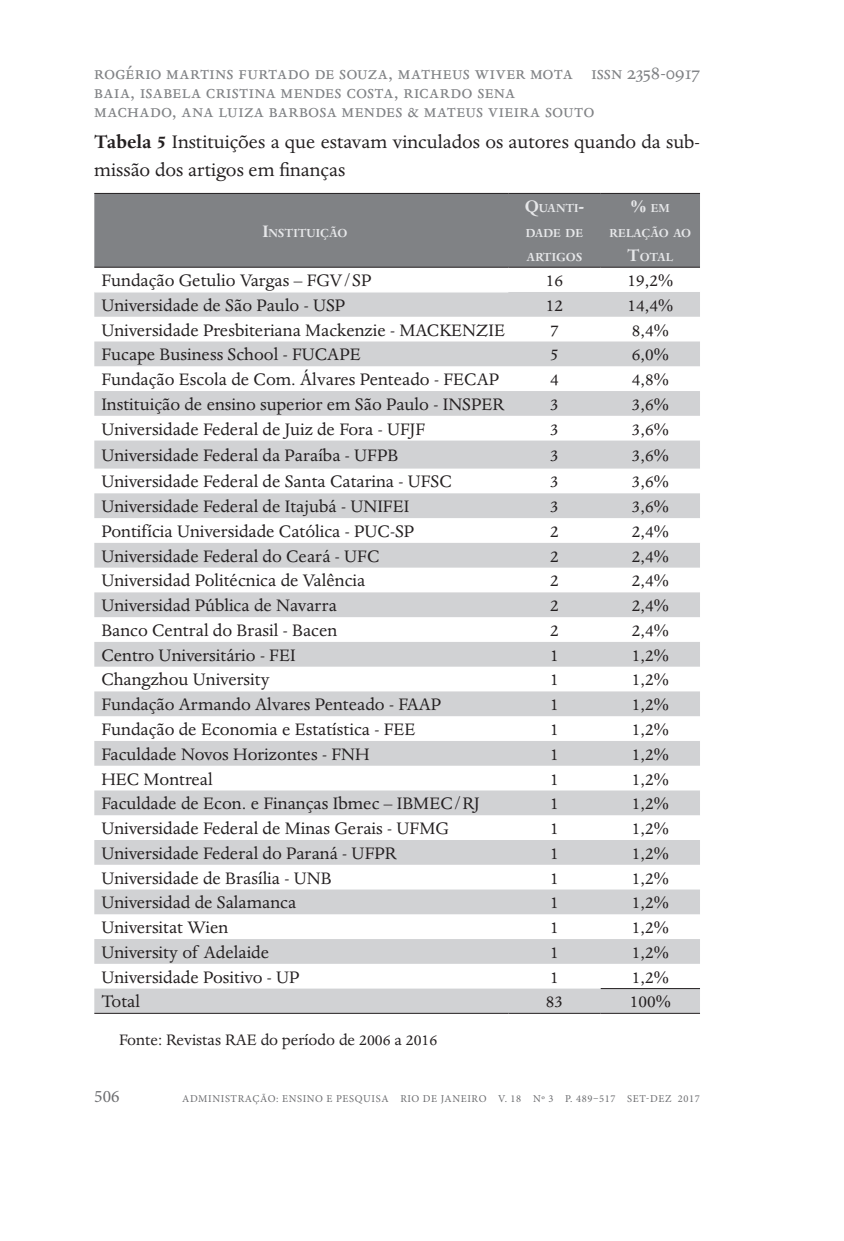
<style>
.page{position:relative;width:844px;height:1241px;background:#fff}
.page>*{position:absolute;margin:0;border:0;box-sizing:border-box;transform-origin:0 0}
.t1{font:21px/19.2px "Dante MT Std";letter-spacing:.005em;color:#808285}
.Corpo_do_texto{font:21px/28px "Dante MT Std";color:#231f20}
.Corpo_do_texto-2{font:19.25px "Dante MT Std";color:#231f20}
.Corpo_do_texto-3{font:17.5px "Dante MT Std";color:#231f20}
.t2{font:17.5px "Minion Pro";color:#6c6d70}
.Corpo_do_texto-4{font:700 13.47px/24.5px "Dante MT Std";color:#e6e7e9;text-align:justify}
.Corpo_do_texto-5{font:700 13.47px/24.5px "Dante MT Std";letter-spacing:-.02em;color:#e6e7e9;text-align:center}
.t3{font:10.5px "Minion Pro";letter-spacing:.06em;color:#6c6d70}
.s1{font-weight:700}
.s2{font-size:19.25px}
</style>
<div class="page">
<div style="left:94px;top:194px;width:605px;height:73px;background:#808285"></div>
<svg style="left:94px;top:292px;width:605px;height:720px;fill:#d3d4d6"></svg>
<hr style="left:94px;top:193px;width:414px;height:1px;background:#231f20">
<hr style="left:508px;top:193px;width:92px;height:1px;background:#231f20">
<hr style="left:600px;top:193px;width:99px;height:1px;background:#231f20">
<hr style="left:94px;top:267px;width:414px;height:1px;background:#231f20">
<hr style="left:508px;top:267px;width:92px;height:1px;background:#231f20">
<hr style="left:600px;top:267px;width:99px;height:1px;background:#231f20">
<hr style="left:600px;top:987px;width:99px;height:1px;background:#231f20">
<hr style="left:94px;top:1012px;width:414px;height:1px;background:#231f20">
<hr style="left:508px;top:1012px;width:92px;height:1px;background:#231f20">
<hr style="left:600px;top:1012px;width:99px;height:1px;background:#231f20">
<p class="t1" style="left:94px;top:63px;width:501px">rogério martins furtado de souza, matheus wiver mota baia, isabela cristina mendes costa, ricardo sena machado, ana luiza barbosa mendes &amp; mateus vieira souto</p>
<p class="Corpo_do_texto" style="left:94px;top:128px;width:607px"><span class="s1">Tabela 5</span> Instituições a que estavam vinculados os autores quando da sub&shy;missão dos artigos em finanças</p>
<p class="t1" style="left:591px;top:63px;width:110px">issn 2358-0917</p>
<p class="Corpo_do_texto-4" style="left:262px;top:221px;width:86px"><span class="s2">I</span>NSTITUIÇÃO</p>
<p class="Corpo_do_texto-4" style="left:524px;top:196px;width:61px"><span class="s2">Q</span>UANTI<span class="s2">-</span>DADE DE ARTIGOS</p>
<p class="Corpo_do_texto-5" style="left:609px;top:196px;width:83px"><span class="s2">%</span> EM<br>RELAÇÃO AO<br><span class="s2">T</span>OTAL</p>
<p class="Corpo_do_texto-2" style="left:101px;top:269px;width:271px">Fundação Getulio Vargas – FGV/SP</p>
<p class="Corpo_do_texto-2" style="left:545px;top:269px;width:19px">16</p>
<p class="Corpo_do_texto-2" style="left:627px;top:269px;width:47px">19,2%</p>
<p class="Corpo_do_texto-2" style="left:101px;top:293px;width:245px">Universidade de São Paulo - USP</p>
<p class="Corpo_do_texto-2" style="left:545px;top:293px;width:19px">12</p>
<p class="Corpo_do_texto-2" style="left:627px;top:293px;width:47px">14,4%</p>
<p class="Corpo_do_texto-2" style="left:101px;top:318px;width:405px">Universidade Presbiteriana Mackenzie - MACKENZIE</p>
<p class="Corpo_do_texto-2" style="left:550px;top:318px;width:10px">7</p>
<p class="Corpo_do_texto-2" style="left:631px;top:318px;width:38px">8,4%</p>
<p class="Corpo_do_texto-2" style="left:101px;top:343px;width:261px">Fucape Business School - FUCAPE</p>
<p class="Corpo_do_texto-2" style="left:550px;top:343px;width:10px">5</p>
<p class="Corpo_do_texto-2" style="left:631px;top:343px;width:38px">6,0%</p>
<p class="Corpo_do_texto-2" style="left:101px;top:368px;width:399px">Fundação Escola de Com. Álvares Penteado - FECAP</p>
<p class="Corpo_do_texto-2" style="left:550px;top:368px;width:10px">4</p>
<p class="Corpo_do_texto-2" style="left:631px;top:368px;width:38px">4,8%</p>
<p class="Corpo_do_texto-2" style="left:101px;top:392px;width:404px">Instituição de ensino superior em São Paulo - INSPER</p>
<p class="Corpo_do_texto-2" style="left:550px;top:392px;width:10px">3</p>
<p class="Corpo_do_texto-2" style="left:631px;top:392px;width:38px">3,6%</p>
<p class="Corpo_do_texto-2" style="left:101px;top:417px;width:325px">Universidade Federal de Juiz de Fora - UFJF</p>
<p class="Corpo_do_texto-2" style="left:550px;top:417px;width:10px">3</p>
<p class="Corpo_do_texto-2" style="left:631px;top:417px;width:38px">3,6%</p>
<p class="Corpo_do_texto-2" style="left:101px;top:444px;width:298px">Universidade Federal da Paraíba - UFPB</p>
<p class="Corpo_do_texto-2" style="left:550px;top:444px;width:10px">3</p>
<p class="Corpo_do_texto-2" style="left:631px;top:444px;width:38px">3,6%</p>
<p class="Corpo_do_texto-2" style="left:101px;top:470px;width:352px">Universidade Federal de Santa Catarina - UFSC</p>
<p class="Corpo_do_texto-2" style="left:550px;top:470px;width:10px">3</p>
<p class="Corpo_do_texto-2" style="left:631px;top:470px;width:38px">3,6%</p>
<p class="Corpo_do_texto-2" style="left:101px;top:495px;width:309px">Universidade Federal de Itajubá - UNIFEI</p>
<p class="Corpo_do_texto-2" style="left:550px;top:495px;width:10px">3</p>
<p class="Corpo_do_texto-2" style="left:631px;top:495px;width:38px">3,6%</p>
<p class="Corpo_do_texto-2" style="left:101px;top:519px;width:314px">Pontifícia Universidade Católica - PUC-SP</p>
<p class="Corpo_do_texto-2" style="left:550px;top:519px;width:10px">2</p>
<p class="Corpo_do_texto-2" style="left:631px;top:519px;width:38px">2,4%</p>
<p class="Corpo_do_texto-2" style="left:101px;top:544px;width:279px">Universidade Federal do Ceará - UFC</p>
<p class="Corpo_do_texto-2" style="left:550px;top:544px;width:10px">2</p>
<p class="Corpo_do_texto-2" style="left:631px;top:544px;width:38px">2,4%</p>
<p class="Corpo_do_texto-2" style="left:101px;top:569px;width:265px">Universidad Politécnica de Valência</p>
<p class="Corpo_do_texto-2" style="left:550px;top:569px;width:10px">2</p>
<p class="Corpo_do_texto-2" style="left:631px;top:569px;width:38px">2,4%</p>
<p class="Corpo_do_texto-2" style="left:101px;top:594px;width:237px">Universidad Pública de Navarra</p>
<p class="Corpo_do_texto-2" style="left:550px;top:594px;width:10px">2</p>
<p class="Corpo_do_texto-2" style="left:631px;top:594px;width:38px">2,4%</p>
<p class="Corpo_do_texto-2" style="left:101px;top:618px;width:237px">Banco Central do Brasil - Bacen</p>
<p class="Corpo_do_texto-2" style="left:550px;top:618px;width:10px">2</p>
<p class="Corpo_do_texto-2" style="left:631px;top:618px;width:38px">2,4%</p>
<p class="Corpo_do_texto-2" style="left:101px;top:643px;width:196px">Centro Universitário - FEI</p>
<p class="Corpo_do_texto-2" style="left:550px;top:643px;width:10px">1</p>
<p class="Corpo_do_texto-2" style="left:631px;top:643px;width:38px">1,2%</p>
<p class="Corpo_do_texto-2" style="left:101px;top:668px;width:170px">Changzhou University</p>
<p class="Corpo_do_texto-2" style="left:550px;top:668px;width:10px">1</p>
<p class="Corpo_do_texto-2" style="left:631px;top:668px;width:38px">1,2%</p>
<p class="Corpo_do_texto-2" style="left:101px;top:693px;width:341px">Fundação Armando Alvares Penteado - FAAP</p>
<p class="Corpo_do_texto-2" style="left:550px;top:693px;width:10px">1</p>
<p class="Corpo_do_texto-2" style="left:631px;top:693px;width:38px">1,2%</p>
<p class="Corpo_do_texto-2" style="left:101px;top:717px;width:316px">Fundação de Economia e Estatística - FEE</p>
<p class="Corpo_do_texto-2" style="left:550px;top:717px;width:10px">1</p>
<p class="Corpo_do_texto-2" style="left:631px;top:717px;width:38px">1,2%</p>
<p class="Corpo_do_texto-2" style="left:101px;top:742px;width:269px">Faculdade Novos Horizontes - FNH</p>
<p class="Corpo_do_texto-2" style="left:550px;top:742px;width:10px">1</p>
<p class="Corpo_do_texto-2" style="left:631px;top:742px;width:38px">1,2%</p>
<p class="Corpo_do_texto-2" style="left:101px;top:767px;width:113px">HEC Montreal</p>
<p class="Corpo_do_texto-2" style="left:550px;top:767px;width:10px">1</p>
<p class="Corpo_do_texto-2" style="left:631px;top:767px;width:38px">1,2%</p>
<p class="Corpo_do_texto-2" style="left:101px;top:792px;width:380px">Faculdade de Econ. e Finanças Ibmec – IBMEC/RJ</p>
<p class="Corpo_do_texto-2" style="left:550px;top:792px;width:10px">1</p>
<p class="Corpo_do_texto-2" style="left:631px;top:792px;width:38px">1,2%</p>
<p class="Corpo_do_texto-2" style="left:101px;top:816px;width:349px">Universidade Federal de Minas Gerais - UFMG</p>
<p class="Corpo_do_texto-2" style="left:550px;top:816px;width:10px">1</p>
<p class="Corpo_do_texto-2" style="left:631px;top:816px;width:38px">1,2%</p>
<p class="Corpo_do_texto-2" style="left:101px;top:841px;width:297px">Universidade Federal do Paraná - UFPR</p>
<p class="Corpo_do_texto-2" style="left:550px;top:841px;width:10px">1</p>
<p class="Corpo_do_texto-2" style="left:631px;top:841px;width:38px">1,2%</p>
<p class="Corpo_do_texto-2" style="left:101px;top:866px;width:232px">Universidade de Brasília - UNB</p>
<p class="Corpo_do_texto-2" style="left:550px;top:866px;width:10px">1</p>
<p class="Corpo_do_texto-2" style="left:631px;top:866px;width:38px">1,2%</p>
<p class="Corpo_do_texto-2" style="left:101px;top:891px;width:196px">Universidad de Salamanca</p>
<p class="Corpo_do_texto-2" style="left:550px;top:891px;width:10px">1</p>
<p class="Corpo_do_texto-2" style="left:631px;top:891px;width:38px">1,2%</p>
<p class="Corpo_do_texto-2" style="left:101px;top:915px;width:128px">Universitat Wien</p>
<p class="Corpo_do_texto-2" style="left:550px;top:915px;width:10px">1</p>
<p class="Corpo_do_texto-2" style="left:631px;top:915px;width:38px">1,2%</p>
<p class="Corpo_do_texto-2" style="left:101px;top:940px;width:169px">University of Adelaide</p>
<p class="Corpo_do_texto-2" style="left:550px;top:940px;width:10px">1</p>
<p class="Corpo_do_texto-2" style="left:631px;top:940px;width:38px">1,2%</p>
<p class="Corpo_do_texto-2" style="left:101px;top:965px;width:200px">Universidade Positivo - UP</p>
<p class="Corpo_do_texto-2" style="left:550px;top:965px;width:10px">1</p>
<p class="Corpo_do_texto-2" style="left:631px;top:965px;width:38px">1,2%</p>
<p class="Corpo_do_texto-2" style="left:101px;top:990px;width:40px">Total</p>
<p class="Corpo_do_texto-2" style="left:545px;top:990px;width:19px">83</p>
<p class="Corpo_do_texto-2" style="left:629px;top:990px;width:42px">100%</p>
<p class="Corpo_do_texto-3" style="left:119px;top:1028px;width:319px">Fonte: Revistas RAE do período de 2006 a 2016</p>
<p class="t2" style="left:94px;top:1084px;width:27px">506</p>
<p class="t3" style="left:182px;top:1091px;width:519px">ADMINISTRAÇÃO: ENSINO E PESQUISA RIO DE JANEIRO V. 18 No 3 P. 489–517 SET-DEZ 2017</p>
</div>
